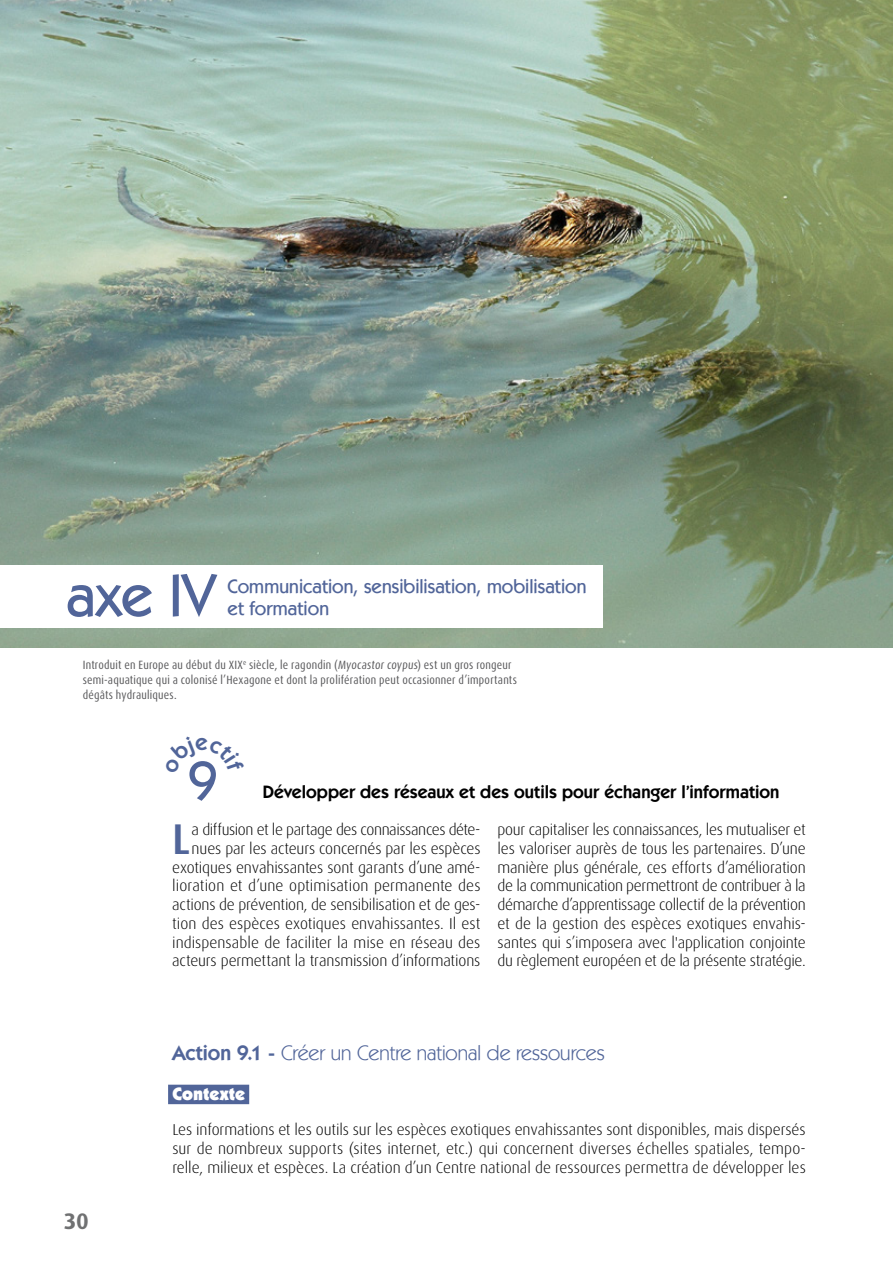
<style>
.page{position:relative;width:893px;height:1263px;background:#fff}
.page>*{position:absolute;margin:0;border:0;box-sizing:border-box;transform-origin:0 0}
.t1{font:500 60px "Kabel IT Cby BT";color:#516599}
.t2{font:500 55.5px "Kabel IT Cby BT";color:#516599}
.t3{font:500 43.05px "Dax OT";color:#516599}
.t4{font:700 22.5px "Dax";color:#707172}
.t5{font:21px "Kabel IT Cby BT";letter-spacing:-.005em;color:#516599}
.t6{font:500 19.5px "Kabel IT Cby BT";color:#516599}
.t7{font:600 18px "Kabel IT Cby BT";letter-spacing:.005em;color:#000}
.t8{font:900 18px "Kabel IT Cby BT";color:#fff}
.t9{font:300 15.75px/18.8px "Dax OT";letter-spacing:-.005em;color:#000;text-align:justify}
.t10{font:condensed 12px/15px "Dax OT";letter-spacing:.02em;color:#58585a}
.s1{font-weight:600}
</style>
<div class="page">
<img style="left:0;top:0;width:893px;height:647px">
<div style="left:168px;top:1085px;width:81px;height:19px;background:#516599"></div>
<div style="left:0;top:565px;width:603px;height:63px;background:#fff"></div>
<h1 class="t1" style="left:66px;top:558px;width:150px">axe IV</h1>
<p class="t6" style="left:227px;top:574px;width:360px">Communication, sensibilisation, mobilisation</p>
<p class="t6" style="left:227px;top:596px;width:103px">et formation</p>
<p class="t10" style="left:83px;top:657px;width:436px">Introduit en Europe au début du XIX<sup>e</sup> siècle, le ragondin (Myocastor coypus) est un gros rongeur semi-aquatique qui a colonisé l’Hexagone et dont la prolifération peut occasionner d’importants dégâts hydrauliques.</p>
<h2 class="t2" style="left:188px;top:746px;width:32px">9</h2>
<p class="t7" style="left:263px;top:781px;width:518px">Développer des réseaux et des outils pour échanger l’information</p>
<p class="t9" style="left:172px;top:820px;width:310px;text-align:right">a diffusion et le partage des connaissances déte&shy;nues par les acteurs concernés par les espèces exotiques envahissantes sont garants d’une amé&shy;lioration et d’une optimisation permanente des actions de prévention, de sensibilisation et de ges&shy;tion des espèces exotiques envahissantes. Il est indispensable de faciliter la mise en réseau des acteurs permettant la transmission d’informations</p>
<p class="t9" style="left:497px;top:820px;width:310px">pour capitaliser les connaissances, les mutualiser et les valoriser auprès de tous les partenaires. D’une manière plus générale, ces efforts d’amélioration de la communication permettront de contribuer à la démarche d’apprentissage collectif de la prévention et de la gestion des espèces exotiques envahis&shy;santes qui s’imposera avec l'application conjointe du règlement européen et de la présente stratégie.</p>
<h3 class="t3" style="left:172px;top:815px;width:20px">L</h3>
<h3 class="t4" style="left:64px;top:1208px;width:26px">30</h3>
<h3 class="t5" style="left:172px;top:1040px;width:434px"><span class="s1">Action 9.1 -</span> Créer un Centre national de ressources</h3>
<p class="t8" style="left:172px;top:1082px;width:74px">Contexte</p>
<p class="t9" style="left:172px;top:1120px;width:635px">Les informations et les outils sur les espèces exotiques envahissantes sont disponibles, mais dispersés sur de nombreux supports (sites internet, etc.) qui concernent diverses échelles spatiales, tempo&shy;relle, milieux et espèces. La création d’un Centre national de ressources permettra de développer les</p>
</div>
